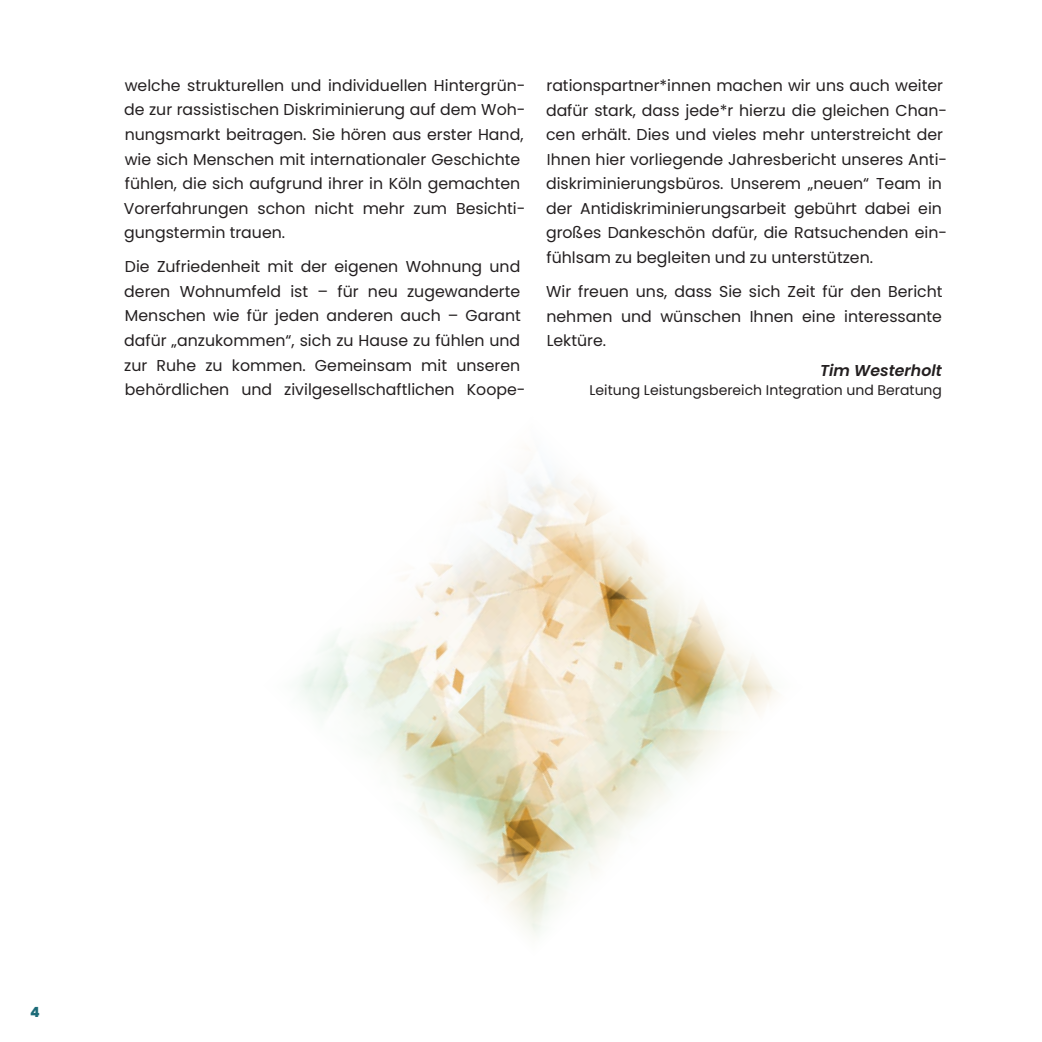
<style>
.page{position:relative;width:1042px;height:1042px;background:#fff}
.page>*{position:absolute;margin:0;border:0;box-sizing:border-box;transform-origin:0 0}
.t1{font:15.75px/24.5px "Poppins";color:#231f20}
.t2{font:italic 600 15.75px "Poppins";color:#231f20}
.t3{font:14px "Poppins";color:#231f20}
.t4{font:800 14px "Poppins";color:#1d6b78}
</style>
<div class="page">
<img style="left:300px;top:448px;width:478px;height:487px">
<p class="t1" style="left:124px;top:73px;width:403px">welche strukturellen und individuellen Hintergrün&shy;de zur rassistischen Diskriminierung auf dem Woh&shy;nungsmarkt beitragen. Sie hören aus erster Hand, wie sich Menschen mit internationaler Geschichte fühlen, die sich aufgrund ihrer in Köln gemachten Vorerfahrungen schon nicht mehr zum Besichti&shy;gungstermin trauen.</p>
<p class="t1" style="left:124px;top:255px;width:403px">Die Zufriedenheit mit der eigenen Wohnung und deren Wohnumfeld ist – für neu zugewanderte Menschen wie für jeden anderen auch – Garant dafür „anzukommen“, sich zu Hause zu fühlen und zur Ruhe zu kommen. Gemeinsam mit unseren behördlichen und zivilgesellschaftlichen Koope-</p>
<p class="t1" style="left:546px;top:73px;width:403px">rationspartner*innen machen wir uns auch weiter dafür stark, dass jede*r hierzu die gleichen Chan&shy;cen erhält. Dies und vieles mehr unterstreicht der Ihnen hier vorliegende Jahresbericht unseres Anti&shy;diskriminierungsbüros. Unserem „neuen“ Team in der Antidiskriminierungsarbeit gebührt dabei ein großes Dankeschön dafür, die Ratsuchenden ein&shy;fühlsam zu begleiten und zu unterstützen.</p>
<p class="t1" style="left:546px;top:279px;width:398px;text-align:justify">Wir freuen uns, dass Sie sich Zeit für den Bericht nehmen und wünschen Ihnen eine interessante Lektüre.</p>
<p class="t2" style="left:820px;top:361px;width:123px">Tim Westerholt</p>
<p class="t3" style="left:589px;top:382px;width:354px">Leitung Leistungsbereich Integration und Beratung</p>
<p class="t4" style="left:30px;top:1004px;width:11px">4</p>
</div>
